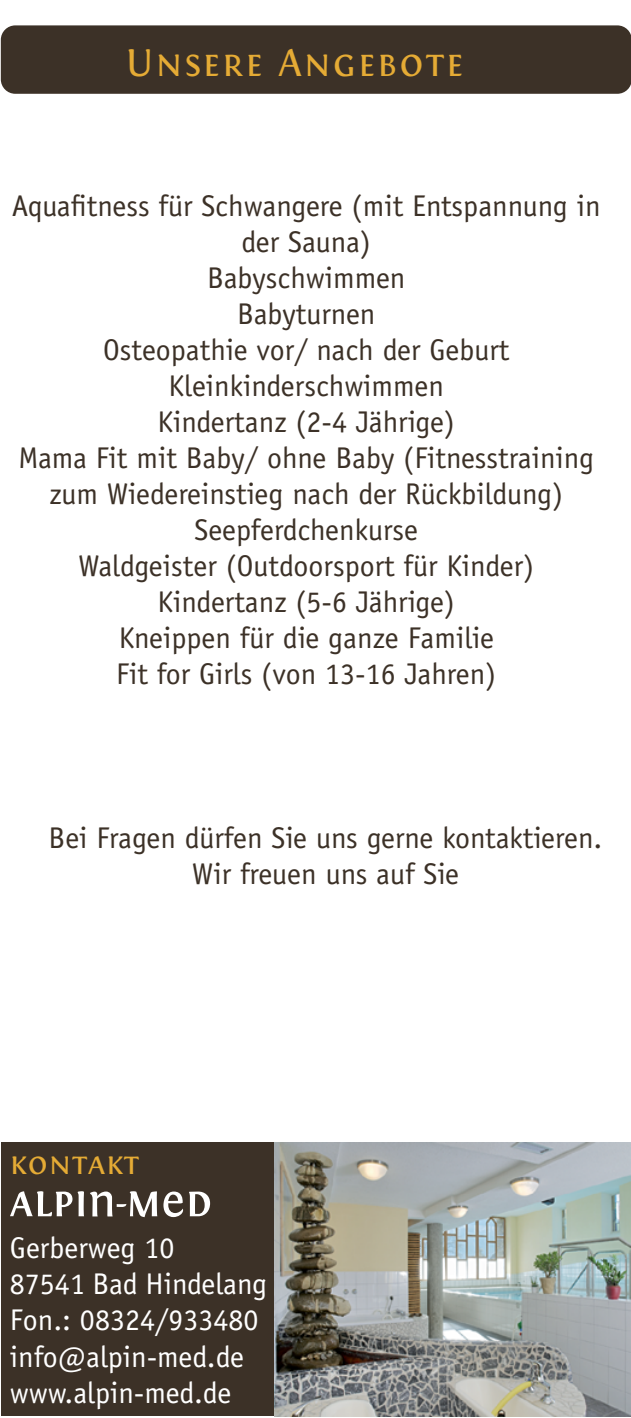
<style>
.page{position:relative;width:631px;height:1418px;background:#fff}
.page>*{position:absolute;margin:0;border:0;box-sizing:border-box;transform-origin:0 0}
.t1{font:40px "Fontin Small Caps";letter-spacing:.05em;color:#e5ab35}
.t2{font:32.75px "Fontin Small Caps";letter-spacing:.025em;color:#e5ab35}
.t3{font:30px/36px "Officina Sans Std";color:#3c3127;text-align:center}
.t4{font:30px/36px "Officina Sans Std";color:#fff}
</style>
<div class="page">
<div style="left:2px;top:1142px;width:629px;height:274px;background:#3c3127"></div>
<svg style="left:10px;top:1191px;width:62px;height:25px"></svg>
<svg style="left:78px;top:1191px;width:6px;height:25px"></svg>
<svg style="left:163px;top:1191px;width:20px;height:26px"></svg>
<svg style="left:189px;top:1191px;width:21px;height:25px"></svg>
<svg style="left:90px;top:1191px;width:67px;height:26px"></svg>
<div style="left:1px;top:25px;width:630px;height:69px;background:#3c3127;border-radius:14px"></div>
<img style="left:275px;top:1142px;width:356px;height:274px">
<h1 class="t1" style="left:126px;top:41px;width:340px">Unsere Angebote</h1>
<p class="t3" style="left:12px;top:187px;width:590px">Aquafitness für Schwangere (mit Entspannung in der Sauna)<br>Babyschwimmen<br>Babyturnen<br>Osteopathie vor/ nach der Geburt<br>Kleinkinderschwimmen<br>Kindertanz (2-4 Jährige)<br>Mama Fit mit Baby/ ohne Baby (Fitnesstraining zum Wiedereinstieg nach der Rückbildung)<br>Seepferdchenkurse<br>Waldgeister (Outdoorsport für Kinder)<br>Kindertanz (5-6 Jährige)<br>Kneippen für die ganze Familie<br>Fit for Girls (von 13-16 Jahren)</p>
<p class="t3" style="left:49px;top:820px;width:555px">Bei Fragen dürfen Sie uns gerne kontaktieren.<br>Wir freuen uns auf Sie</p>
<p class="t2" style="left:10px;top:1144px;width:131px">kontakt</p>
<p class="t4" style="left:10px;top:1230px;width:259px">Gerberweg 10<br>87541 Bad Hindelang<br>Fon.: 08324/933480 info@alpin-med.de www.alpin-med.de</p>
</div>
